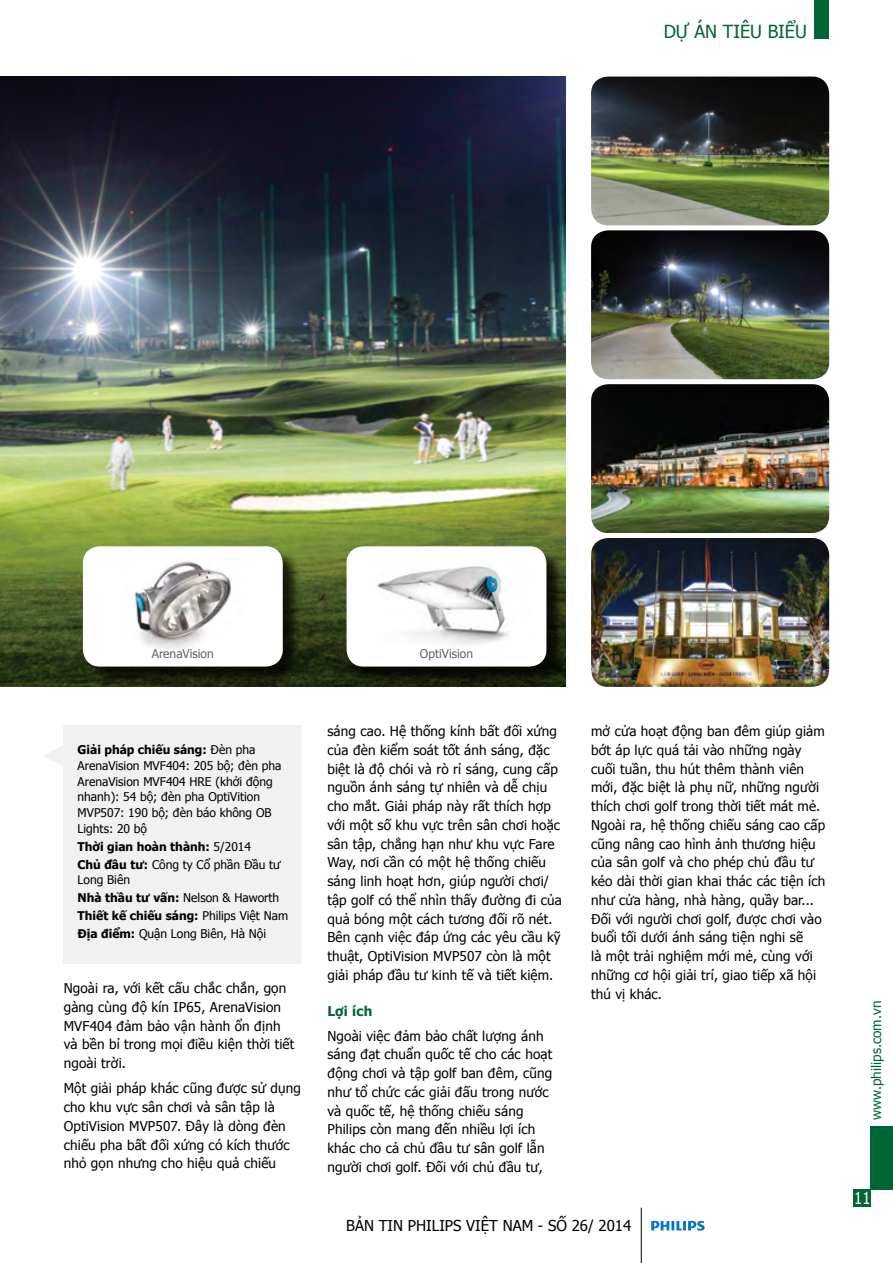
<style>
.page{position:relative;width:893px;height:1263px;background:#fff}
.page>*{position:absolute;margin:0;border:0;box-sizing:border-box;transform-origin:0 0}
.t1{font:18px "Tahoma";color:#006535}
.t2{font:16.5px "Tahoma";color:#fff;scale:.9 1}
.t3{font:15px "Tahoma";color:#000}
.t4{font:13.5px/18.8px "Tahoma";letter-spacing:.01em;color:#000}
.t5{font:13.5px "Tahoma";color:#006535}
.t6{font:700 13.5px "Tahoma";letter-spacing:.01em;color:#006535}
.t7{font:12px/15.8px "Tahoma";color:#000}
.t8{font:700 12px/17.9px "Tahoma";color:#000}
.t9{font:12px "Tahoma";color:#636466}
.s1{font-weight:700}
.s2{font-weight:400}
</style>
<div class="page">
<img style="left:0;top:77px;width:566px;height:610px">
<div style="left:814px;top:0;width:15px;height:38px;background:#006535"></div>
<div style="left:871px;top:1125px;width:22px;height:64px;background:#006535"></div>
<div style="left:854px;top:1189px;width:17px;height:17px;background:#006535"></div>
<hr style="left:641px;top:1208px;width:1px;height:55px;background:#000">
<svg style="left:651px;top:1221px;width:54px;height:9px"></svg>
<img style="left:591px;top:77px;width:238px;height:148px">
<img style="left:591px;top:230px;width:238px;height:149px">
<img style="left:591px;top:384px;width:238px;height:149px">
<img style="left:591px;top:538px;width:238px;height:149px">
<div style="left:64px;top:726px;width:238px;height:238px;background:#f1f1f2"></div>
<svg style="left:43px;top:745px;width:21px;height:21px"></svg>
<div style="left:85px;top:549px;width:217px;height:136px;background:#000;opacity:.75"></div>
<div style="left:83px;top:546px;width:200px;height:120px;background:#fff;border-radius:17px"></div>
<img style="left:134px;top:561px;width:97px;height:89px">
<div style="left:349px;top:549px;width:217px;height:136px;background:#000;opacity:.75"></div>
<div style="left:347px;top:546px;width:199px;height:120px;background:#fff;border-radius:17px"></div>
<img style="left:377px;top:566px;width:131px;height:79px">
<h1 class="t1" style="left:664px;top:19px;width:145px">DỰ ÁN TIÊU BIỂU</h1>
<p class="t9" style="left:152px;top:645px;width:63px">ArenaVision</p>
<p class="t9" style="left:420px;top:645px;width:55px">OptiVision</p>
<p class="t7" style="left:78px;top:741px;width:205px"><span class="s1">Giải pháp chiếu sáng:</span> Ðèn pha<br>ArenaVision MVF404: 205 bộ; đèn pha<br>ArenaVision MVF404 HRE (khởi động nhanh): 54 bộ; đèn pha OptiVition<br>MVP507: 190 bộ; đèn báo không OB<br>Lights: 20 bộ</p>
<p class="t8" style="left:78px;top:837px;width:204px">Thời gian hoàn thành: <span class="s2">5/2014<br></span>Chủ đầu tư: <span class="s2">Công ty Cổ phầ n Ðầ u tư</span></p>
<p class="t7" style="left:78px;top:871px;width:212px;line-height:17.9px">Long Biên<br><span class="s1">Nhà thầu tư vấn:</span> Nelson &amp; Haworth<br><span class="s1">Thiết kế chiếu sáng:</span> Philips Việt Nam<br><span class="s1">Địa điểm:</span> Quận Long Biên, Hà Nội</p>
<p class="t4" style="left:64px;top:978px;width:232px">Ngoài ra, với kết cấu chắc chắn, gọn gàng cùng độ kín IP65, ArenaVision<br>MVF404 đảm bảo vận hành ổn định và bền bỉ trong mọi điều kiện thời tiết ngoài trời.</p>
<p class="t4" style="left:64px;top:1078px;width:239px">Một giải pháp khác cũng được sử dụng cho khu vực sân chơi và sân tập là<br>OptiVision MVP507. Đây là dòng đèn chiếu pha bất đối xứng có kích thước nhỏ gọn nhưng cho hiệu quả chiếu</p>
<p class="t4" style="left:327px;top:721px;width:236px">sáng cao. Hệ thống kính bất đối xứng của đèn kiểm soát tốt ánh sáng, đặc biệt là độ chói và rò rỉ sáng, cung cấp nguồn ánh sáng tự nhiên và dễ chịu cho mắt. Giải pháp này rất thích hợp với một số khu vực trên sân chơi hoặc sân tập, chẳng hạn như khu vực Fare Way, nơi cần có một hệ thống chiếu sáng linh hoạt hơn, giúp người chơi/ tập golf có thể nhìn thấy đường đi của quả bóng một cách tương đối rõ nét.<br>Bên cạnh việc đáp ứng các yêu cầu kỹ thuật, OptiVision MVP507 còn là một giải pháp đầu tư kinh tế và tiết kiệm.</p>
<p class="t6" style="left:327px;top:1001px;width:46px">Lợi ích</p>
<p class="t4" style="left:327px;top:1026px;width:226px">Ngoài việc đảm bảo chất lượng ánh sáng đạt chuẩn quốc tế cho các hoạt động chơi và tập golf ban đêm, cũng như tổ chức các giải đấu trong nước và quốc tế, hệ thống chiếu sáng<br>Philips còn mang đến nhiều lợi ích khác cho cả chủ đầu tư sân golf lẫn người chơi golf. Đối với chủ đầu tư,</p>
<p class="t4" style="left:591px;top:721px;width:236px">mở cửa hoạt động ban đêm giúp giảm bớt áp lực quá tải vào những ngày cuối tuần, thu hút thêm thành viên mới, đặc biệt là phụ nữ, những người thích chơi golf trong thời tiết mát mẻ.<br>Ngoài ra, hệ thống chiếu sáng cao cấp cũng nâng cao hình ảnh thương hiệu của sân golf và cho phép chủ đầu tư kéo dài thời gian khai thác các tiện ích như cửa hàng, nhà hàng, quầy bar...<br>Đối với người chơi golf, được chơi vào buổi tối dưới ánh sáng tiện nghi sẽ<br>là một trải nghiệm mới mẻ, cùng với những cơ hội giải trí, giao tiếp xã hội thú vị khác.</p>
<p class="t3" style="left:346px;top:1215px;width:287px">Bản tin Philips Việt Nam - Số 26/ 2014</p>
<p class="t5" style="left:867px;top:1120px;width:120px;rotate:-90deg">www.philips.com.vn</p>
<p class="t2" style="left:854px;top:1187px;width:20px">11</p>
</div>
